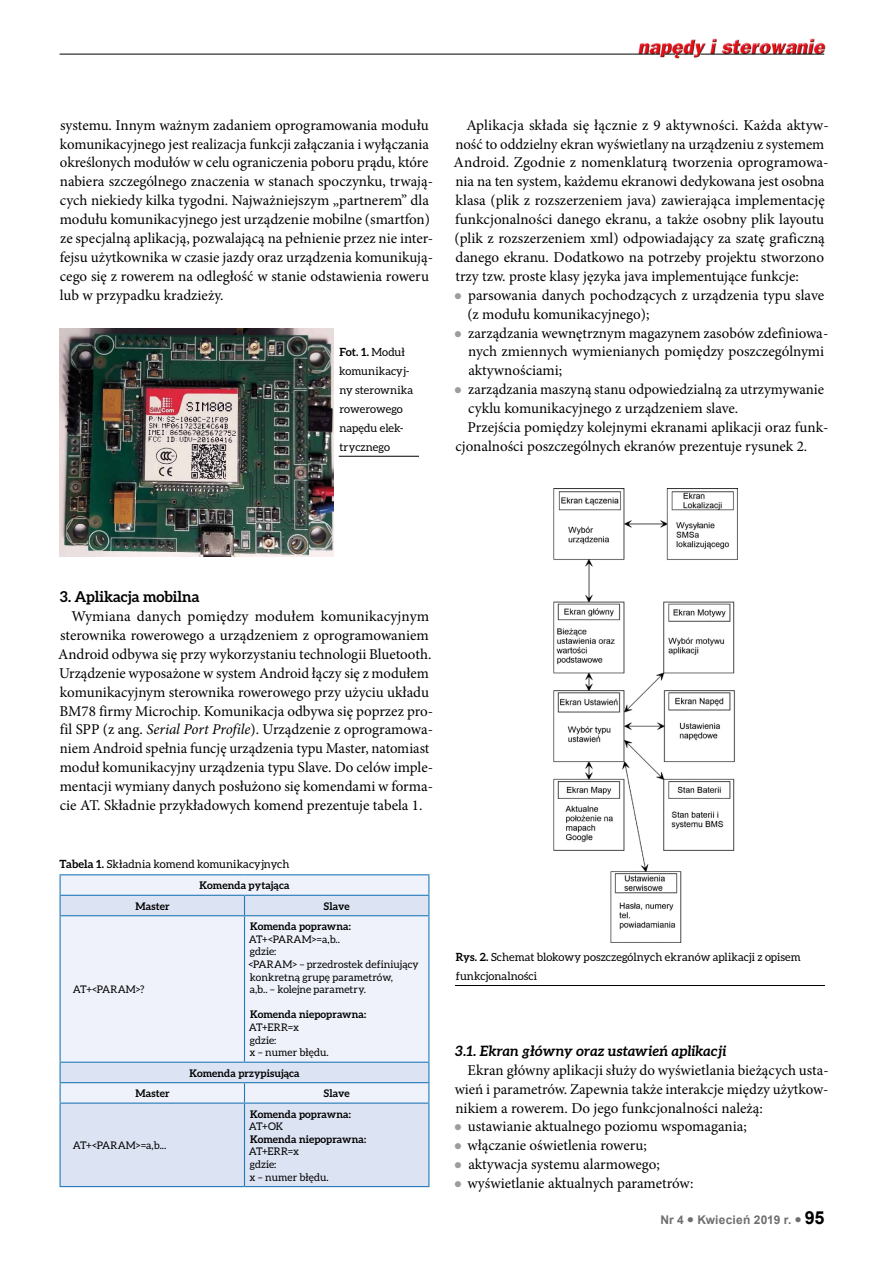
<style>
.page{position:relative;width:893px;height:1263px;background:#fff}
.page>*{position:absolute;margin:0;border:0;box-sizing:border-box;transform-origin:0 0}
.t1{font:15px/18.9px "Minion Pro";color:#000}
.t2{font:700 15px "Aleo";color:#000}
.t3{font:italic 700 14.25px "Aleo";color:#000}
.t4{font:700 12px "Arial";letter-spacing:.015em;color:#706f6f}
.t5{font:11.25px/18.9px "Aleo";letter-spacing:.005em;color:#000}
.t6{font:10.5px/12.6px "Aleo";letter-spacing:.01em;color:#000}
.t7{font:700 10.5px "Aleo";letter-spacing:.005em;color:#000}
.s1{font-weight:700}
.s2{font-style:italic}
.s3{font-size:18px;color:#000}
</style>
<div class="page">
<img style="left:636px;top:38px;width:190px;height:21px">
<hr style="left:60px;top:54px;width:600px;height:1px;background:#000">
<svg style="left:665px;top:54px;width:28px;height:1px"></svg>
<hr style="left:700px;top:54px;width:124px;height:1px;background:#000">
<hr style="left:339px;top:456px;width:80px;height:1px;background:#000">
<svg style="left:61px;top:875px;width:367px;height:20px;fill:#eff2fa"></svg>
<svg style="left:61px;top:896px;width:367px;height:290px;fill:#eff2fa"></svg>
<hr style="left:60px;top:874px;width:184px;height:1px;background:#257ab9">
<hr style="left:244px;top:874px;width:185px;height:1px;background:#257ab9">
<hr style="left:60px;top:895px;width:184px;height:1px;background:#257ab9">
<svg style="left:60px;top:875px;width:1px;height:40px"></svg>
<hr style="left:244px;top:895px;width:185px;height:1px;background:#257ab9">
<svg style="left:244px;top:896px;width:1px;height:19px"></svg>
<svg style="left:428px;top:875px;width:1px;height:40px"></svg>
<hr style="left:60px;top:915px;width:184px;height:1px;background:#257ab9">
<hr style="left:60px;top:916px;width:1px;height:146px;background:#257ab9">
<hr style="left:244px;top:915px;width:185px;height:1px;background:#257ab9">
<hr style="left:244px;top:916px;width:1px;height:146px;background:#257ab9">
<hr style="left:428px;top:916px;width:1px;height:146px;background:#257ab9">
<hr style="left:60px;top:1062px;width:184px;height:1px;background:#257ab9">
<hr style="left:244px;top:1062px;width:185px;height:1px;background:#257ab9">
<hr style="left:60px;top:1082px;width:184px;height:1px;background:#257ab9">
<svg style="left:60px;top:1063px;width:1px;height:39px"></svg>
<hr style="left:244px;top:1082px;width:185px;height:1px;background:#257ab9">
<svg style="left:244px;top:1083px;width:1px;height:19px"></svg>
<svg style="left:428px;top:1063px;width:1px;height:39px"></svg>
<hr style="left:60px;top:1102px;width:184px;height:2px;background:#257ab9">
<hr style="left:60px;top:1104px;width:1px;height:82px;background:#257ab9">
<hr style="left:244px;top:1102px;width:185px;height:2px;background:#257ab9">
<hr style="left:244px;top:1104px;width:1px;height:82px;background:#257ab9">
<hr style="left:428px;top:1104px;width:1px;height:82px;background:#257ab9">
<hr style="left:60px;top:1186px;width:184px;height:1px;background:#257ab9">
<hr style="left:244px;top:1186px;width:185px;height:1px;background:#257ab9">
<hr style="left:455px;top:985px;width:370px;height:1px;background:#000">
<img style="left:60px;top:328px;width:274px;height:228px">
<img style="left:554px;top:489px;width:183px;height:453px">
<p class="t1" style="left:60px;top:115px;width:375px">systemu. Innym ważnym zadaniem oprogramowania modułu komunikacyjnego jest realizacja funkcji załączania i wyłączania określonych modułów w celu ograniczenia poboru prądu, które nabiera szczególnego znaczenia w stanach spoczynku, trwają&shy;cych niekiedy kilka tygodni. Najważniejszym „partnerem” dla modułu komunikacyjnego jest urządzenie mobilne (smartfon) ze specjalną aplikacją, pozwalającą na pełnienie przez nie inter&shy;fejsu użytkownika w czasie jazdy oraz urządzenia komunikują&shy;cego się z rowerem na odległość w stanie odstawienia roweru lub w przypadku kradzieży.</p>
<p class="t5" style="left:339px;top:343px;width:75px"><span class="s1">Fot. 1.</span> Moduł komunikacyj&shy;ny sterownika rowerowego napędu elek&shy;trycznego</p>
<p class="t1" style="left:454px;top:115px;width:377px;text-indent:13px">Aplikacja składa się łącznie z 9 aktywności. Każda aktyw&shy;ność to oddzielny ekran wyświetlany na urządzeniu z systemem Android. Zgodnie z nomenklaturą tworzenia oprogramowa&shy;nia na ten system, każdemu ekranowi dedykowana jest osobna klasa (plik z rozszerzeniem java) zawierająca implementację funkcjonalności danego ekranu, a także osobny plik layoutu (plik z rozszerzeniem xml) odpowiadający za szatę graficzną danego ekranu. Dodatkowo na potrzeby projektu stworzono trzy tzw. proste klasy języka java implementujące funkcje:</p>
<p class="t1" style="left:468px;top:286px;width:358px">parsowania danych pochodzących z urządzenia typu slave</p>
<p class="t1" style="left:467px;top:304px;width:184px">(z modułu komunikacyjnego);</p>
<p class="t1" style="left:468px;top:323px;width:362px">zarządzania wewnętrznym magazynem zasobów zdefiniowa-</p>
<p class="t1" style="left:468px;top:342px;width:358px">nych zmiennych wymienianych pomiędzy poszczególnymi</p>
<p class="t1" style="left:468px;top:361px;width:95px">aktywnościami;</p>
<p class="t1" style="left:468px;top:380px;width:357px">zarządzania maszyną stanu odpowiedzialną za utrzymywanie</p>
<p class="t1" style="left:468px;top:399px;width:272px">cyklu komunikacyjnego z urządzeniem slave.</p>
<p class="t1" style="left:468px;top:418px;width:362px">Przejścia pomiędzy kolejnymi ekranami aplikacji oraz funk-</p>
<p class="t1" style="left:455px;top:437px;width:353px">cjonalności poszczególnych ekranów prezentuje rysunek 2.</p>
<p class="t2" style="left:60px;top:588px;width:141px">3. Aplikacja mobilna</p>
<p class="t1" style="left:58px;top:607px;width:376px;text-indent:13px">Wymiana danych pomiędzy modułem komunikacyjnym sterownika rowerowego a urządzeniem z oprogramowaniem Android odbywa się przy wykorzystaniu technologii Bluetooth.<br>Urządzenie wyposażone w system Android łączy się z modułem komunikacyjnym sterownika rowerowego przy użyciu układu BM78 firmy Microchip. Komunikacja odbywa się poprzez pro&shy;fil SPP (z ang. <span class="s2">Serial Port Profile</span>). Urządzenie z oprogramowa&shy;niem Android spełnia funcję urządzenia typu Master, natomiast moduł komunikacyjny urządzenia typu Slave. Do celów imple&shy;mentacji wymiany danych posłużono się komendami w forma&shy;cie AT. Składnie przykładowych komend prezentuje tabela 1.</p>
<p class="t5" style="left:60px;top:855px;width:231px"><span class="s1">Tabela 1.</span> Składnia komend komunikacyjnych</p>
<p class="t7" style="left:200px;top:879px;width:91px">Komenda pytająca</p>
<p class="t7" style="left:135px;top:900px;width:36px">Master</p>
<p class="t7" style="left:324px;top:900px;width:27px">Slave</p>
<p class="t6" style="left:73px;top:983px;width:73px">AT+&lt;PARAM&gt;?</p>
<p class="t7" style="left:250px;top:920px;width:102px">Komenda poprawna:</p>
<p class="t6" style="left:248px;top:933px;width:172px">AT+&lt;PARAM&gt;=a,b..<br>gdzie:<br>&lt;PARAM&gt; – przedrostek definiujący konkretną grupę parametrów,<br>a,b.. – kolejne parametry.</p>
<p class="t7" style="left:250px;top:1008px;width:118px">Komenda niepoprawna:</p>
<p class="t6" style="left:249px;top:1021px;width:82px">AT+ERR=x<br>gdzie:<br>x – numer błędu.</p>
<p class="t7" style="left:189px;top:1067px;width:112px">Komenda przypisująca</p>
<p class="t7" style="left:135px;top:1087px;width:36px">Master</p>
<p class="t7" style="left:324px;top:1087px;width:27px">Slave</p>
<p class="t6" style="left:73px;top:1139px;width:95px">AT+&lt;PARAM&gt;=a,b...</p>
<p class="t7" style="left:250px;top:1108px;width:102px">Komenda poprawna:</p>
<p class="t6" style="left:249px;top:1120px;width:36px">AT+OK</p>
<p class="t7" style="left:250px;top:1133px;width:118px">Komenda niepoprawna:</p>
<p class="t6" style="left:249px;top:1145px;width:82px">AT+ERR=x<br>gdzie:<br>x – numer błędu.</p>
<p class="t5" style="left:456px;top:948px;width:347px"><span class="s1">Rys. 2.</span> Schemat blokowy poszczególnych ekranów aplikacji z opisem funkcjonalności</p>
<p class="t3" style="left:455px;top:1042px;width:273px">3.1. Ekran główny oraz ustawień aplikacji</p>
<p class="t1" style="left:468px;top:1060px;width:363px">Ekran główny aplikacji służy do wyświetlania bieżących usta-</p>
<p class="t1" style="left:455px;top:1079px;width:375px">wień i parametrów. Zapewnia także interakcje między użytkow-</p>
<p class="t1" style="left:455px;top:1098px;width:309px">nikiem a rowerem. Do jego funkcjonalności należą:</p>
<p class="t1" style="left:468px;top:1117px;width:280px">ustawianie aktualnego poziomu wspomagania;</p>
<p class="t1" style="left:467px;top:1136px;width:181px">włączanie oświetlenia roweru;</p>
<p class="t1" style="left:468px;top:1155px;width:193px">aktywacja systemu alarmowego;</p>
<p class="t1" style="left:467px;top:1174px;width:228px">wyświetlanie aktualnych parametrów:</p>
<p class="t4" style="left:660px;top:1212px;width:166px">Nr 4 ● Kwiecień 2019 r. ● <span class="s3">95</span></p>
</div>
